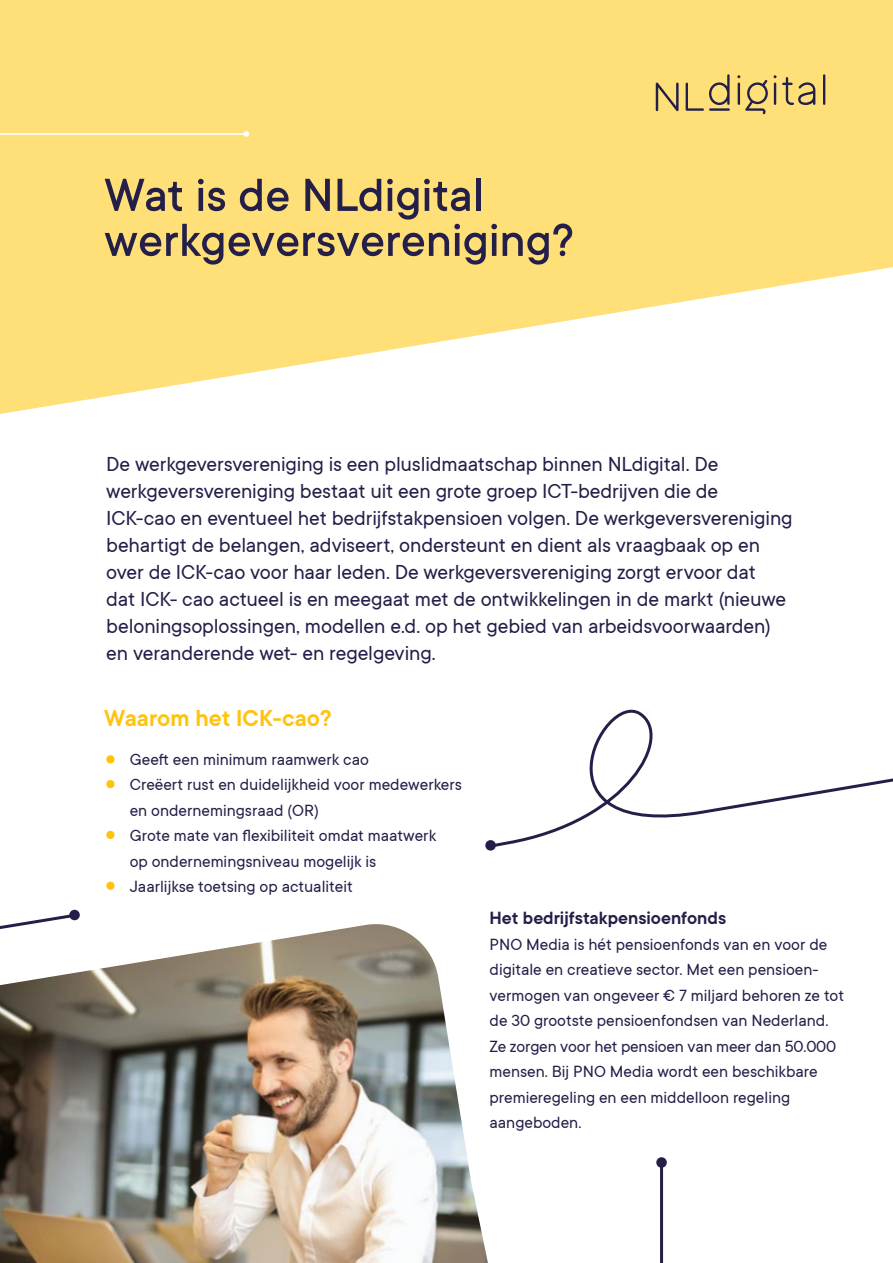
<style>
.page{position:relative;width:893px;height:1263px;background:#fff}
.page>*{position:absolute;margin:0;border:0;box-sizing:border-box;transform-origin:0 0}
.t1{font:500 51px/45px "TT Commons";color:#241f48}
.t2{font:600 25.5px "TT Commons";color:#ffc30f}
.t3{font:22.5px/27px "TT Commons";letter-spacing:-.005em;color:#241f48}
.t4{font:600 19.5px "TT Commons";color:#241f48}
.t5{font:18px/25.5px "TT Commons";color:#241f48}
</style>
<div class="page">
<svg style="left:13px;top:709px;width:880px;height:215px"></svg>
<svg style="left:76px;top:709px;width:416px;height:215px"></svg>
<img style="left:0;top:924px;width:488px;height:339px">
<svg style="left:0;top:0;width:893px;height:414px;fill:#ffdf78"></svg>
<hr style="left:823px;top:74px;width:2px;height:31px;background:#232048">
<hr style="left:774px;top:83px;width:2px;height:22px;background:#232048">
<svg style="left:656px;top:83px;width:23px;height:28px"></svg>
<svg style="left:686px;top:74px;width:44px;height:37px;background:#d6bb6f"></svg>
<hr style="left:709px;top:108px;width:21px;height:3px;background:#232048">
<svg style="left:737px;top:75px;width:31px;height:39px"></svg>
<svg style="left:782px;top:77px;width:33px;height:28px"></svg>
<hr style="left:660px;top:1162px;width:3px;height:101px;background:#241f48">
<div style="left:106px;top:755px;width:9px;height:8px;background:#ffc30f;border-radius:50%"></div>
<div style="left:106px;top:831px;width:9px;height:8px;background:#ffc30f;border-radius:50%"></div>
<div style="left:106px;top:882px;width:9px;height:8px;background:#ffc30f;border-radius:50%"></div>
<div style="left:106px;top:780px;width:9px;height:8px;background:#ffc30f;border-radius:50%"></div>
<div style="left:70px;top:911px;width:9px;height:8px;background:#241f48;border-radius:50%"></div>
<div style="left:69px;top:910px;width:11px;height:10px;border:2px solid #241f48;border-radius:50%"></div>
<div style="left:486px;top:841px;width:9px;height:8px;background:#241f48;border-radius:50%"></div>
<div style="left:485px;top:840px;width:11px;height:11px;border:2px solid #241f48;border-radius:50%"></div>
<div style="left:657px;top:1158px;width:9px;height:8px;background:#241f48;border-radius:50%"></div>
<div style="left:656px;top:1157px;width:11px;height:11px;border:2px solid #241f48;border-radius:50%"></div>
<svg style="left:0;top:131px;width:249px;height:6px"></svg>
<h1 class="t1" style="left:104px;top:173px;width:471px">Wat is de NLdigital werkgeversvereniging?</h1>
<p class="t3" style="left:106px;top:451px;width:688px">De werkgeversvereniging is een pluslidmaatschap binnen NLdigital. De werkgeversvereniging bestaat uit een grote groep ICT-bedrijven die de ICK-cao en eventueel het bedrijfstakpensioen volgen. De werkgeversvereniging behartigt de belangen, adviseert, ondersteunt en dient als vraagbaak op en over de ICK-cao voor haar leden. De werkgeversvereniging zorgt ervoor dat<br>dat ICK- cao actueel is en meegaat met de ontwikkelingen in de markt (nieuwe beloningsoplossingen, modellen e.d. op het gebied van arbeidsvoorwaarden) en veranderende wet- en regelgeving.</p>
<p class="t2" style="left:104px;top:704px;width:229px">Waarom het ICK-cao?</p>
<p class="t5" style="left:130px;top:747px;width:334px">Geeft een minimum raamwerk cao<br>Creëert rust en duidelijkheid voor medewerkers en ondernemingsraad (OR)<br>Grote mate van flexibiliteit omdat maatwerk<br>op ondernemingsniveau mogelijk is<br>Jaarlijkse toetsing op actualiteit</p>
<p class="t4" style="left:490px;top:907px;width:238px">Het bedrijfstakpensioenfonds</p>
<p class="t5" style="left:490px;top:931px;width:356px">PNO Media is hét pensioenfonds van en voor de digitale en creatieve sector. Met een pensioen&shy;vermogen van ongeveer € 7 miljard behoren ze tot de 30 grootste pensioenfondsen van Nederland.<br>Ze zorgen voor het pensioen van meer dan 50.000 mensen. Bij PNO Media wordt een beschikbare premieregeling en een middelloon regeling aangeboden.</p>
</div>
